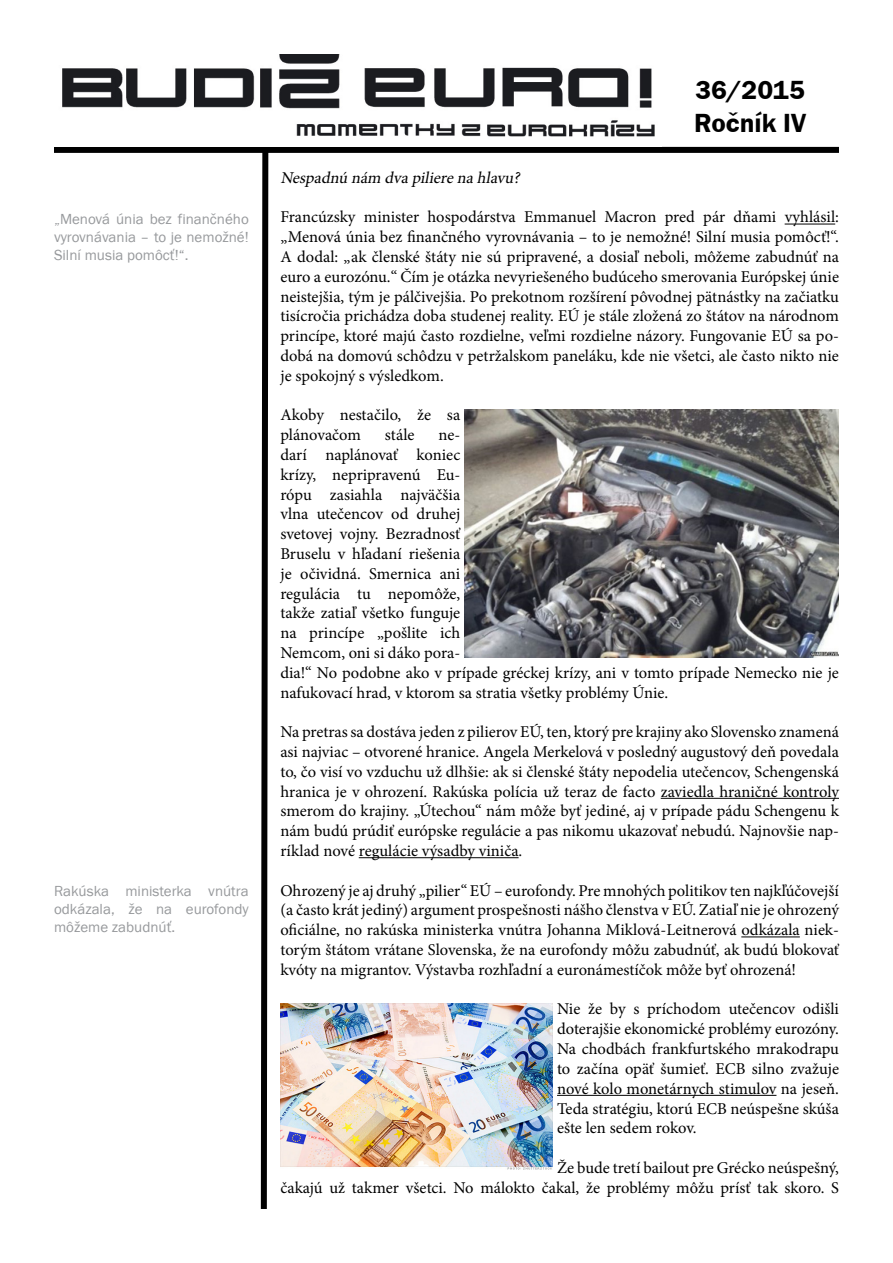
<style>
.page{position:relative;width:893px;height:1263px;background:#fff}
.page>*{position:absolute;margin:0;border:0;box-sizing:border-box;transform-origin:0 0}
.t1{font:600 27px/32.4px "Franklin Gothic Itc TEE";color:#000}
.t2{font:16.5px/19.8px "Minion Pro";color:#000;text-align:justify}
.t3{font:italic 16.5px "Minion Pro";color:#000}
.t4{font:15px/18px "Franklin Gothic Itc TEE";color:#97999c;text-align:justify}
</style>
<div class="page">
<div style="left:54px;top:147px;width:785px;height:6px;background:#000"></div>
<svg style="left:258px;top:152px;width:13px;height:1057px"></svg>
<img style="left:62px;top:54px;width:593px;height:83px">
<hr style="left:785px;top:224px;width:50px;height:1px;background:#000">
<hr style="left:661px;top:798px;width:178px;height:1px;background:#000">
<hr style="left:359px;top:857px;width:160px;height:1px;background:#000">
<hr style="left:741px;top:936px;width:59px;height:1px;background:#000">
<hr style="left:557px;top:1095px;width:219px;height:1px;background:#000">
<img style="left:465px;top:410px;width:374px;height:247px">
<img style="left:280px;top:1003px;width:273px;height:166px">
<p class="t4" style="left:54px;top:210px;width:196px">„Menová únia bez finančného vyrovnávania – to je nemožné!<br>Silní musia pomôcť!“.</p>
<p class="t4" style="left:54px;top:882px;width:196px">Rakúska ministerka vnútra odkázala, že na eurofondy môžeme zabudnúť.</p>
<h1 class="t1" style="left:694px;top:75px;width:113px">36/2015<br>Ročník IV</h1>
<p class="t3" style="left:280px;top:166px;width:245px">Nespadnú nám dvapilierenahlavu?</p>
<p class="t2" style="left:280px;top:207px;width:560px">Francúzsky minister hospodárstva Emmanuel Macron pred pár dňami vyhlásil: „Menová únia bez finančného vyrovnávania – to je nemožné! Silní musia pomôcť!“.<br>A dodal: „ak členské štáty nie sú pripravené, a dosiaľ neboli, môžeme zabudnúť na euro a eurozónu.“ Čím je otázka nevyriešeného budúceho smerovania Európskej únie neistejšia, tým je pálčivejšia. Po prekotnom rozšírení pôvodnej pätnástky na začiatku tisícročia prichádza doba studenej reality. EÚ je stále zložená zo štátov na národnom princípe, ktoré majú často rozdielne, veľmi rozdielne názory. Fungovanie EÚ sa po&shy;dobá na domovú schôdzu v petržalskom paneláku, kde nie všetci, ale často nikto nie je spokojný s výsledkom.</p>
<p class="t2" style="left:280px;top:405px;width:181px">Akoby nestačilo, že sa plánovačom</p>
<p class="t2" style="left:385px;top:425px;width:31px">stále</p>
<p class="t2" style="left:280px;top:425px;width:560px;text-align:left;text-indent:158px">ne-<br>darí naplánovať koniec<br>krízy, nepripravenú Eu-<br>rópu zasiahla najväčšia<br>vlna utečencov od druhej<br>svetovej vojny. Bezradnosť<br>Bruselu v hľadaní riešenia<br>je očividná. Smernica ani<br>regulácia tu nepomôže,<br>takže zatiaľ všetko funguje<br>na princípe „pošlite ich<br>Nemcom, oni si dáko pora-<br>dia!“ No podobne ako v prípade gréckej krízy, ani v tomto prípade Nemecko nie je nafukovací hrad, v ktorom sa stratia všetky problémy Únie.</p>
<p class="t2" style="left:280px;top:722px;width:560px">Na pretras sa dostáva jeden z pilierov EÚ, ten, ktorý pre krajiny ako Slovensko znamená asi najviac – otvorené hranice. Angela Merkelová v posledný augustový deň povedala to, čo visí vo vzduchu už dlhšie: ak si členské štáty nepodelia utečencov, Schengenská hranica je v ohrození. Rakúska polícia už teraz de facto zaviedla hraničné kontroly smerom do krajiny. „Útechou“ nám môže byť jediné, aj v prípade pádu Schengenu k nám budú prúdiť európske regulácie a pas nikomu ukazovať nebudú. Najnovšie nap&shy;ríklad nové regulácie výsadby viniča.</p>
<p class="t2" style="left:280px;top:880px;width:560px">Ohrozený je aj druhý „pilier“ EÚ – eurofondy. Pre mnohých politikov ten najkľúčovejší (a často krát jediný) argument prospešnosti nášho členstva v EÚ. Zatiaľ nie je ohrozený oficiálne, no rakúska ministerka vnútra Johanna Miklová-Leitnerová odkázala niek&shy;torým štátom vrátane Slovenska, že na eurofondy môžu zabudnúť, ak budú blokovať kvóty na migrantov. Výstavba rozhľadní a euronámestíčok môže byť ohrozená!</p>
<p class="t2" style="left:557px;top:999px;width:283px">Nie že by s príchodom utečencov odišli doterajšie ekonomické problémy eurozóny.<br>Na chodbách frankfurtského mrakodrapu to začína opäť šumieť. ECB silno zvažuje nové kolo monetárnych stimulov na jeseň.<br>Teda stratégiu, ktorú ECB neúspešne skúša ešte len sedem rokov.</p>
<p class="t2" style="left:280px;top:1158px;width:560px;text-align:right">Že bude tretí bailout pre Grécko neúspešný,<br>čakajú už takmer všetci. No málokto čakal, že problémy môžu prísť tak skoro. S</p>
</div>
